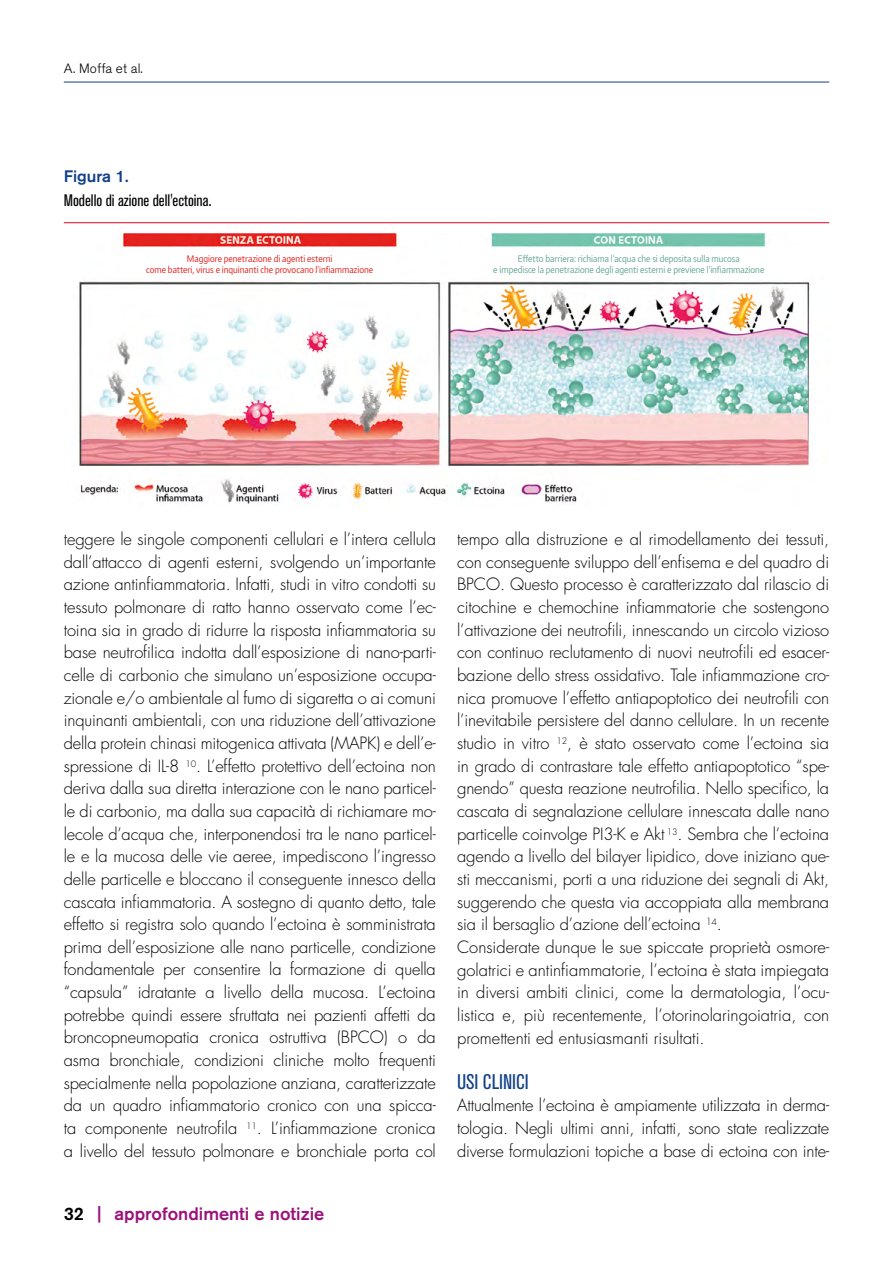
<style>
.page{position:relative;width:893px;height:1263px;background:#fff}
.page>*{position:absolute;margin:0;border:0;box-sizing:border-box;transform-origin:0 0}
.t1{font:condensed 21px "Akzidenz Grotesk BQ";color:#114089}
.t2{font:500 18px "Akzidenz Grotesk BQ";color:#9c117b}
.t3{font:300 16.5px/22.6px "Futura Std";letter-spacing:-.01em;color:#000;text-align:justify}
.t4{font:condensed 16.5px "Akzidenz Grotesk BQ";color:#000}
.t5{font:500 16.5px "Akzidenz Grotesk BQ";color:#114089}
.t6{font:300 13.5px "Akzidenz Grotesk BQ";letter-spacing:.01em;color:#000}
.t7{font:9px/10.5px "Encode Sans Condensed";color:#61a593;text-align:center}
.t8{font:9px/10.5px "Encode Sans Condensed";color:#e41e1b;text-align:center}
.s1{color:#000}
</style>
<div class="page">
<hr style="left:64px;top:82px;width:765px;height:1px;background:#114089">
<img style="left:79px;top:234px;width:733px;height:270px">
<hr style="left:64px;top:222px;width:765px;height:1px;background:#dd0028">
<div style="left:123px;top:248px;width:273px;height:30px;background:#fff"></div>
<div style="left:450px;top:248px;width:358px;height:30px;background:#fff"></div>
<p class="t6" style="left:64px;top:61px;width:81px">A. Moffa et al.</p>
<p class="t5" style="left:64px;top:166px;width:66px">Figura 1.</p>
<p class="t4" style="left:64px;top:191px;width:149px">Modello di azione dell'ectoina.</p>
<p class="t8" style="left:146px;top:253px;width:228px">Maggiore penetrazione di agenti esterni<br>come batteri, virus e inquinanti che provocano l'infiammazione</p>
<p class="t7" style="left:493px;top:253px;width:272px">Effetto barriera: richiama l'acqua che si deposita sulla mucosa<br>e impedisce la penetrazione degli agenti esterni e previene l'infiammazione</p>
<p class="t3" style="left:64px;top:528px;width:374px">teggere le singole componenti cellulari e l’intera cellula dall’attacco di agenti esterni, svolgendo un’importante azione antinfiammatoria. Infatti, studi in vitro condotti su tessuto polmonare di ratto hanno osservato come l’ec&shy;toina sia in grado di ridurre la risposta infiammatoria su base neutrofilica indotta dall’esposizione di nano-parti&shy;celle di carbonio che simulano un’esposizione occupa&shy;zionale e/o ambientale al fumo di sigaretta o ai comuni inquinanti ambientali, con una riduzione dell’attivazione della protein chinasi mitogenica attivata (MAPK) e dell’e&shy;spressione di IL-8 <sup>10</sup>. L’effetto protettivo dell’ectoina non deriva dalla sua diretta interazione con le nano particel&shy;le di carbonio, ma dalla sua capacità di richiamare mo&shy;lecole d’acqua che, interponendosi tra le nano particel&shy;le e la mucosa delle vie aeree, impediscono l’ingresso delle particelle e bloccano il conseguente innesco della cascata infiammatoria. A sostegno di quanto detto, tale effetto si registra solo quando l’ectoina è somministrata prima dell’esposizione alle nano particelle, condizione fondamentale per consentire la formazione di quella “capsula” idratante a livello della mucosa. L’ectoina potrebbe quindi essere sfruttata nei pazienti affetti da broncopneumopatia cronica ostruttiva (BPCO) o da asma bronchiale, condizioni cliniche molto frequenti specialmente nella popolazione anziana, caratterizzate da un quadro infiammatorio cronico con una spicca&shy;ta componente neutrofila <sup>11</sup>. L’infiammazione cronica a livello del tessuto polmonare e bronchiale porta col</p>
<p class="t3" style="left:457px;top:528px;width:374px;text-align:left">tempo alla distruzione e al rimodellamento dei tessuti, con conseguente sviluppo dell’enfisema e del quadro di BPCO. Questo processo è caratterizzato dal rilascio di citochine e chemochine infiammatorie che sostengono l’attivazione dei neutrofili, innescando un circolo vizioso con continuo reclutamento di nuovi neutrofili ed esacer&shy;bazione dello stress ossidativo. Tale infiammazione cro&shy;nica promuove l’effetto antiapoptotico dei neutrofili con l’inevitabile persistere del danno cellulare. In un recente studio in vitro <sup>12</sup>, è stato osservato come l’ectoina sia in grado di contrastare tale effetto antiapoptotico “spe&shy;gnendo” questa reazione neutrofilia. Nello specifico, la cascata di segnalazione cellulare innescata dalle nano particelle coinvolge PI3-K e Akt <sup>13</sup>. Sembra che l’ectoina agendo a livello del bilayer lipidico, dove iniziano que&shy;sti meccanismi, porti a una riduzione dei segnali di Akt, suggerendo che questa via accoppiata alla membrana sia il bersaglio d’azione dell’ectoina <sup>1</sup><sup>4</sup>.<br>Considerate dunque le sue spiccate proprietà osmore&shy;golatrici e antinfiammatorie, l’ectoina è stata impiegata in diversi ambiti clinici, come la dermatologia, l’ocu&shy;listica e, più recentemente, l’otorinolaringoiatria, con promettenti ed entusiasmanti risultati.</p>
<p class="t1" style="left:457px;top:1070px;width:73px">USI CLINICI</p>
<p class="t3" style="left:457px;top:1094px;width:374px">Attualmente l’ectoina è ampiamente utilizzata in derma&shy;tologia. Negli ultimi anni, infatti, sono state realizzate diverse formulazioni topiche a base di ectoina con inte-</p>
<p class="t2" style="left:64px;top:1203px;width:262px"><span class="s1">32</span> | approfondimenti e notizie</p>
</div>
